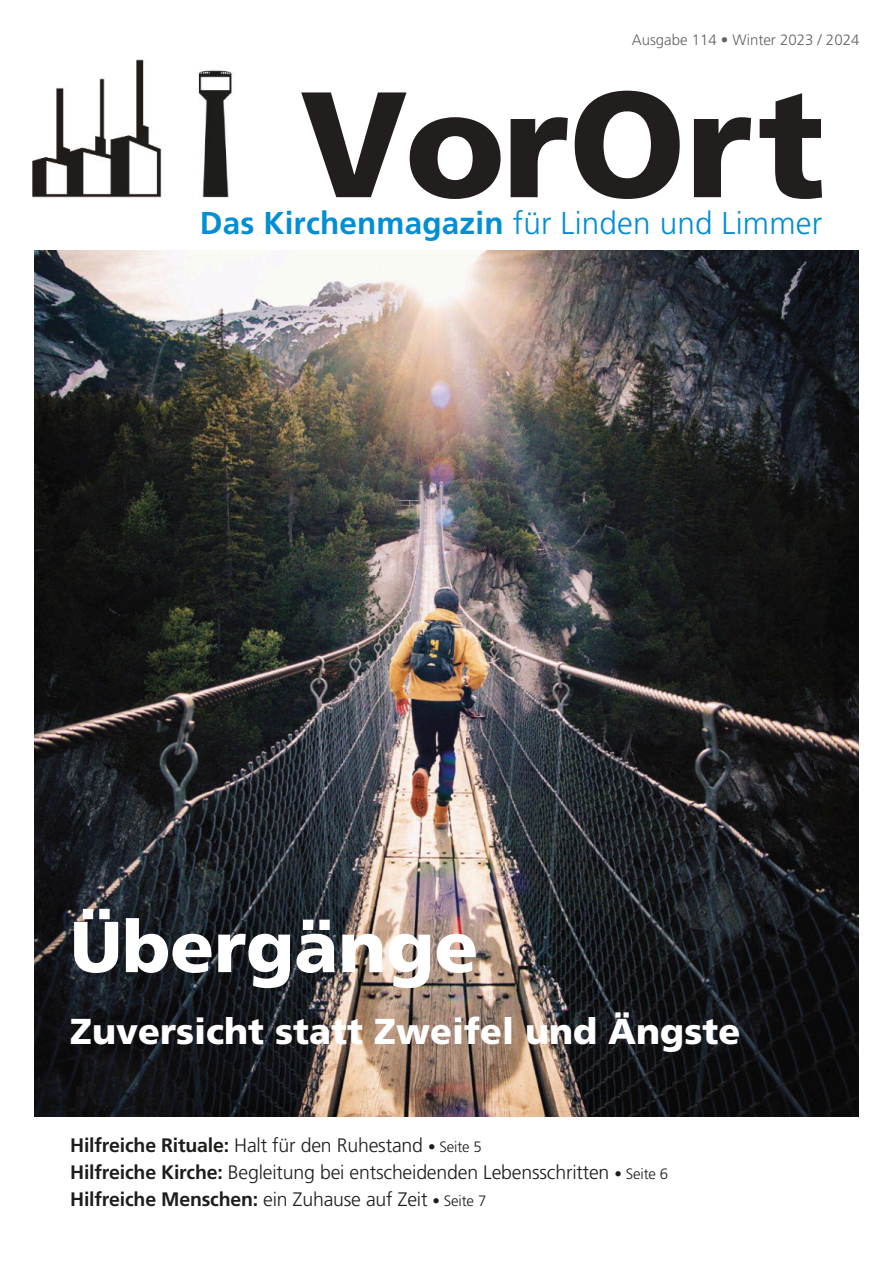
<style>
.page{position:relative;width:893px;height:1263px;background:#fff}
.page>*{position:absolute;margin:0;border:0;box-sizing:border-box;transform-origin:0 0}
.t1{font:150px "Frutiger LT 75 Blk";color:#231e1e}
.t2{font:72px "Frutiger LT 75 Blk";color:#fff}
.t3{font:36px "Frutiger LT 75 Blk";color:#fff}
.t4{font:31.5px "Frutiger LT 45 Lt";letter-spacing:.005em;color:#008ed4}
.t5{font:19.5px/27px "Frutiger LT 45 Lt";letter-spacing:-.01em;color:#1d1d1b}
.t6{font:19.5px "Frutiger LT 65 Bd";letter-spacing:-.01em;color:#1d1d1b}
.t7{font:15px "Frutiger LT 45 Lt";color:#656162}
.s1{font-family:"Frutiger LT 65 Bd"}
.s2{font-size:15px}
.s3{font-family:"Frutiger LT 45 Lt"}
.s4{font-family:"Frutiger LT 45 Lt";font-size:15px}
</style>
<div class="page">
<img style="left:198px;top:70px;width:37px;height:128px">
<img style="left:32px;top:59px;width:130px;height:138px">
<img style="left:34px;top:250px;width:825px;height:866px">
<p class="t7" style="left:632px;top:32px;width:229px">Ausgabe 114 • Winter 2023 / 2024</p>
<h1 class="t1" style="left:300px;top:54px;width:527px">VorOrt</h1>
<h3 class="t4" style="left:200px;top:205px;width:624px"><span class="s1">Das Kirchenmagazin</span> für Linden und Limmer</h3>
<h2 class="t2" style="left:70px;top:903px;width:410px">Übergänge</h2>
<h3 class="t3" style="left:70px;top:1010px;width:672px">Zuversicht statt Zweifel und Ängste</h3>
<p class="t5" style="left:70px;top:1132px;width:600px"><span class="s1">Hilfreiche Rituale:</span> Halt für den Ruhestand <span class="s2">• Seite 5<br></span><span class="s1">Hilfreiche Kirche:</span> Begleitung bei entscheidenden Lebensschritten <span class="s2">• Seite 6</span></p>
<p class="t6" style="left:70px;top:1188px;width:418px">Hilfreiche Menschen: <span class="s3">ein Zuhause auf Zeit</span> <span class="s4">• Seite 7</span></p>
</div>
